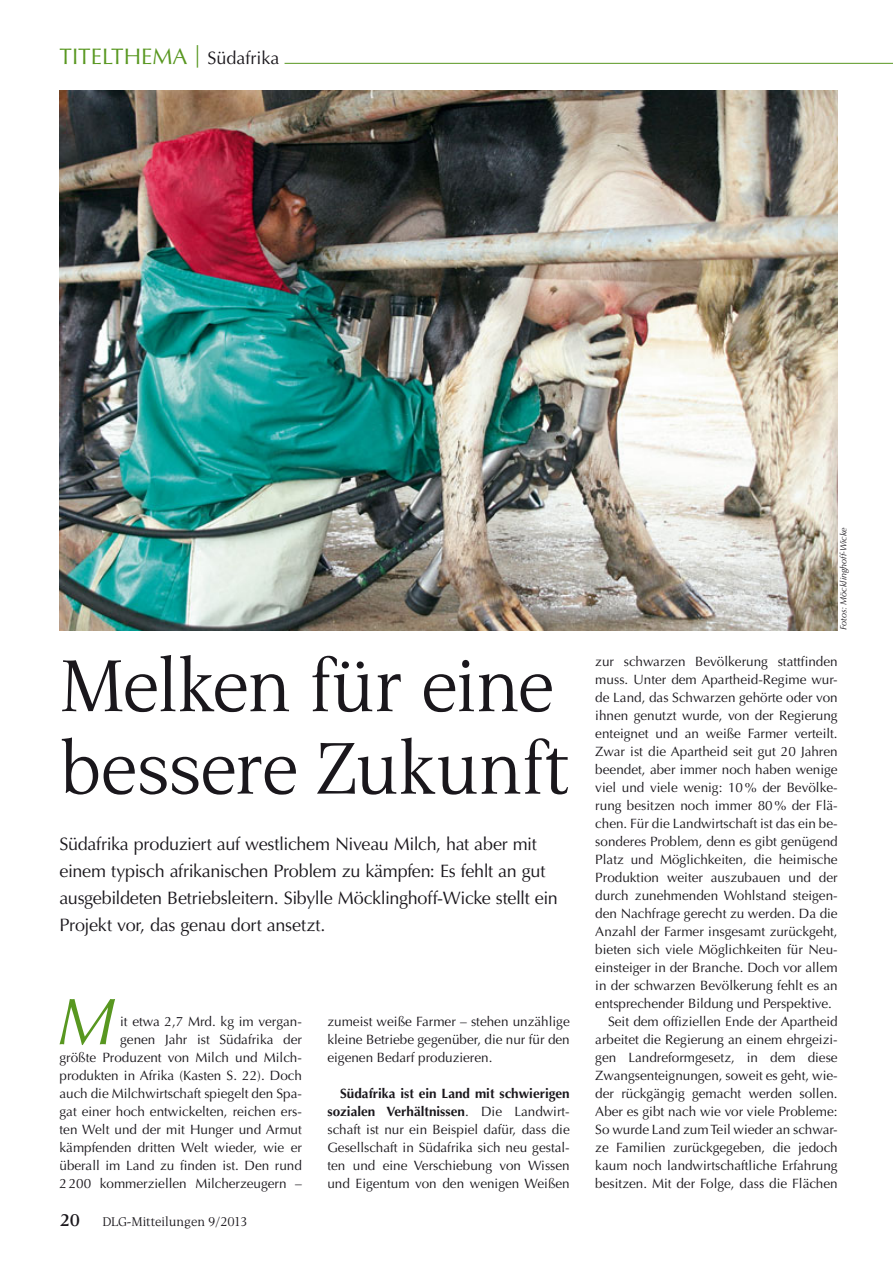
<style>
.page{position:relative;width:893px;height:1263px;background:#fff}
.page>*{position:absolute;margin:0;border:0;box-sizing:border-box;transform-origin:0 0}
.t1{font:78px/82.5px "Esperanto";letter-spacing:-.01em;color:#1a171c}
.t2{font:italic 66.3px "Optima LT";color:#589720}
.t3{font:22.5px "Optima LT";color:#589720}
.t4{font:18px/27px "Optima LT";letter-spacing:-.02em;color:#1a171c}
.t5{font:600 18px "Esperanto";color:#1a171c}
.t6{font:13.5px/18px "Optima LT";color:#1a171c;text-align:justify}
.t7{font:13.5px "Esperanto";color:#1a171c}
.t8{font:italic 9px "Optima LT";color:#1a171c}
.s1{font-size:18px;color:#1a171c}
.s2{font-weight:700}
</style>
<div class="page">
<hr style="left:285px;top:63px;width:608px;height:1px;background:#589720">
<img style="left:60px;top:91px;width:778px;height:539px">
<h3 class="t3" style="left:60px;top:46px;width:221px">TITELTHEMA | <span class="s1">Südafrika</span></h3>
<h1 class="t1" style="left:60px;top:649px;width:512px">Melken für eine bessere Zukunft</h1>
<p class="t4" style="left:60px;top:832px;width:500px">Südafrika produziert auf westlichem Niveau Milch, hat aber mit einem typisch afrikanischen Problem zu kämpfen: Es fehlt an gut ausgebildeten Betriebsleitern. Sibylle Möcklinghoff-Wicke stellt ein Projekt vor, das genau dort ansetzt.</p>
<h2 class="t2" style="left:57px;top:993px;width:60px">M</h2>
<p class="t6" style="left:60px;top:1013px;width:244px;text-align:right">it etwa 2,7 Mrd. kg im vergan-<br>genen Jahr ist Südafrika der<br>größte Produzent von Milch und Milch&shy;produkten in Afrika (Kasten S. 22). Doch auch die Milchwirtschaft spiegelt den Spa&shy;gat einer hoch entwickelten, reichen ers&shy;ten Welt und der mit Hunger und Armut kämpfenden dritten Welt wieder, wie er überall im Land zu finden ist. Den rund 2 200 kommerziellen Milcherzeugern –</p>
<p class="t6" style="left:327px;top:1013px;width:244px">zumeist weiße Farmer – stehen unzählige kleine Betriebe gegenüber, die nur für den eigenen Bedarf produzieren.</p>
<p class="t6" style="left:327px;top:1085px;width:244px;text-indent:13px"><span class="s2">Südafrika ist ein Land mit schwierigen sozialen Verhältnissen</span>. Die Landwirt&shy;schaft ist nur ein Beispiel dafür, dass die Gesellschaft in Südafrika sich neu gestal&shy;ten und eine Verschiebung von Wissen und Eigentum von den wenigen Weißen</p>
<h3 class="t5" style="left:60px;top:1213px;width:22px">20</h3>
<p class="t7" style="left:102px;top:1217px;width:147px">DLG-Mitteilungen 9/2013</p>
<p class="t8" style="left:839px;top:630px;width:104px;rotate:-90deg">Fotos: Möcklinghoff-Wicke</p>
<p class="t6" style="left:595px;top:653px;width:244px">zur schwarzen Bevölkerung stattfinden</p>
<p class="t6" style="left:595px;top:671px;width:244px">muss. Unter dem Apartheid-Regime wur-</p>
<p class="t6" style="left:595px;top:689px;width:244px">de Land, das Schwarzen gehörte oder von</p>
<p class="t6" style="left:595px;top:707px;width:244px">ihnen genutzt wurde, von der Regierung</p>
<p class="t6" style="left:595px;top:725px;width:244px">enteignet und an weiße Farmer verteilt.</p>
<p class="t6" style="left:595px;top:743px;width:244px">Zwar ist die Apartheid seit gut 20 Jahren</p>
<p class="t6" style="left:595px;top:761px;width:244px">beendet, aber immer noch haben wenige</p>
<p class="t6" style="left:595px;top:779px;width:244px">viel und viele wenig: 10 % der Bevölke-</p>
<p class="t6" style="left:595px;top:797px;width:244px">rung besitzen noch immer 80 % der Flä-</p>
<p class="t6" style="left:595px;top:815px;width:244px">chen. Für die Landwirtschaft ist das ein be-</p>
<p class="t6" style="left:595px;top:833px;width:244px">sonderes Problem, denn es gibt genügend</p>
<p class="t6" style="left:595px;top:851px;width:244px">Platz und Möglichkeiten, die heimische</p>
<p class="t6" style="left:595px;top:869px;width:244px">Produktion weiter auszubauen und der</p>
<p class="t6" style="left:595px;top:887px;width:244px">durch zunehmenden Wohlstand steigen-</p>
<p class="t6" style="left:595px;top:905px;width:244px">den Nachfrage gerecht zu werden. Da die</p>
<p class="t6" style="left:595px;top:923px;width:244px">Anzahl der Farmer insgesamt zurückgeht,</p>
<p class="t6" style="left:595px;top:941px;width:244px">bieten sich viele Möglichkeiten für Neu-</p>
<p class="t6" style="left:595px;top:959px;width:244px">einsteiger in der Branche. Doch vor allem</p>
<p class="t6" style="left:595px;top:977px;width:244px">in der schwarzen Bevölkerung fehlt es an</p>
<p class="t6" style="left:595px;top:995px;width:238px">entsprechender Bildung und Perspektive.</p>
<p class="t6" style="left:608px;top:1013px;width:231px">Seit dem offiziellen Ende der Apartheid</p>
<p class="t6" style="left:595px;top:1031px;width:244px">arbeitet die Regierung an einem ehrgeizi-</p>
<p class="t6" style="left:595px;top:1049px;width:244px">gen Landreformgesetz, in dem diese</p>
<p class="t6" style="left:595px;top:1067px;width:244px">Zwangsenteignungen, soweit es geht, wie-</p>
<p class="t6" style="left:595px;top:1085px;width:244px">der rückgängig gemacht werden sollen.</p>
<p class="t6" style="left:595px;top:1103px;width:244px">Aber es gibt nach wie vor viele Probleme:</p>
<p class="t6" style="left:595px;top:1121px;width:244px">So wurde Land zum Teil wieder an schwar-</p>
<p class="t6" style="left:595px;top:1139px;width:244px">ze Familien zurückgegeben, die jedoch</p>
<p class="t6" style="left:595px;top:1157px;width:244px">kaum noch landwirtschaftliche Erfahrung</p>
<p class="t6" style="left:595px;top:1175px;width:244px">besitzen. Mit der Folge, dass die Flächen</p>
</div>
